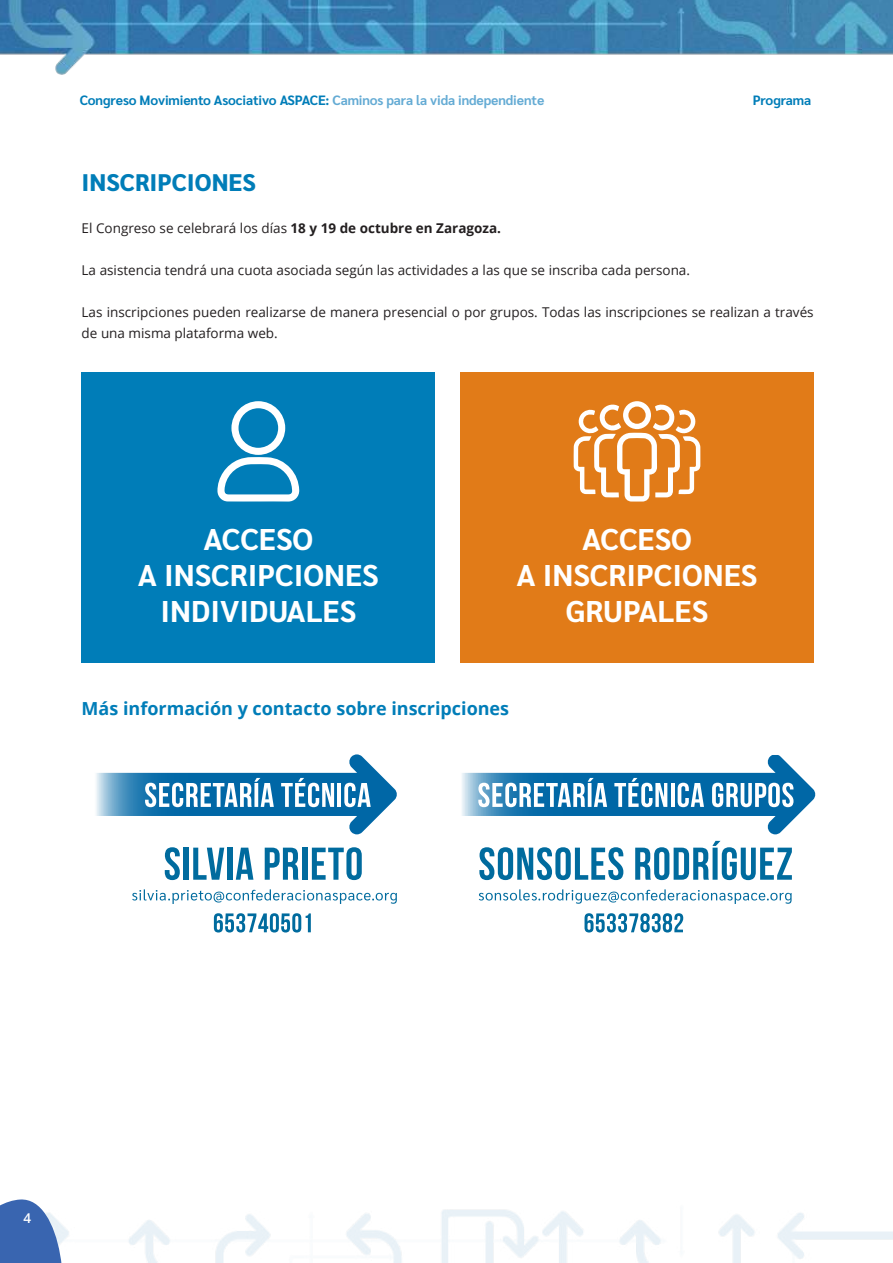
<style>
.page{position:relative;width:893px;height:1263px;background:#fff}
.page>*{position:absolute;margin:0;border:0;box-sizing:border-box;transform-origin:0 0}
.t1{font:700 30px/36px "Sarabun";color:#fff;text-align:center}
.t2{font:800 24px "Sarabun";color:#007db8}
.t3{font:700 18px "Open Sans";color:#007db8}
.t4{font:13.5px/21px "Open Sans";color:#231f20}
.t5{font:700 13.5px "Sarabun";letter-spacing:-.01em;color:#007db8}
.t6{font:600 13.5px "Open Sans";color:#fff}
.s1{color:#64abd4}
.s2{font-weight:700}
</style>
<div class="page">
<img style="left:128px;top:1209px;width:765px;height:54px">
<svg style="left:0;top:1199px;width:69px;height:64px"></svg>
<img style="left:0;top:0;width:893px;height:75px">
<div style="left:82px;top:373px;width:353px;height:290px;background:#007db8"></div>
<div style="left:460px;top:373px;width:354px;height:290px;background:#e17b18"></div>
<svg style="left:574px;top:401px;width:126px;height:101px"></svg>
<svg style="left:217px;top:401px;width:83px;height:101px"></svg>
<img style="left:96px;top:754px;width:301px;height:80px">
<svg style="left:145px;top:778px;width:129px;height:29px"></svg>
<svg style="left:281px;top:778px;width:53px;height:29px"></svg>
<hr style="left:337px;top:783px;width:4px;height:24px;background:#fff">
<svg style="left:344px;top:783px;width:27px;height:24px"></svg>
<svg style="left:165px;top:847px;width:15px;height:33px"></svg>
<div style="left:184px;top:848px;width:5px;height:32px;background:#006b9e"></div>
<svg style="left:193px;top:848px;width:31px;height:32px"></svg>
<div style="left:227px;top:848px;width:6px;height:32px;background:#006b9e"></div>
<svg style="left:236px;top:848px;width:17px;height:32px"></svg>
<svg style="left:265px;top:848px;width:34px;height:32px"></svg>
<div style="left:302px;top:848px;width:5px;height:32px;background:#006b9e"></div>
<svg style="left:312px;top:847px;width:50px;height:33px"></svg>
<svg style="left:132px;top:889px;width:265px;height:15px"></svg>
<svg style="left:214px;top:913px;width:97px;height:19px"></svg>
<img style="left:462px;top:755px;width:354px;height:79px">
<svg style="left:478px;top:778px;width:129px;height:29px"></svg>
<svg style="left:614px;top:778px;width:53px;height:29px"></svg>
<hr style="left:671px;top:783px;width:3px;height:24px;background:#fff">
<svg style="left:678px;top:783px;width:26px;height:24px"></svg>
<svg style="left:712px;top:783px;width:81px;height:24px"></svg>
<svg style="left:479px;top:847px;width:144px;height:33px"></svg>
<svg style="left:635px;top:841px;width:157px;height:39px"></svg>
<svg style="left:479px;top:889px;width:313px;height:15px"></svg>
<svg style="left:584px;top:913px;width:99px;height:19px"></svg>
<p class="t5" style="left:80px;top:93px;width:466px">Congreso Movimiento Asociativo ASPACE: <span class="s1">Caminos para la vida independiente</span></p>
<p class="t5" style="left:753px;top:93px;width:60px">Programa</p>
<h2 class="t2" style="left:82px;top:168px;width:176px">INSCRIPCIONES</h2>
<p class="t4" style="left:82px;top:217px;width:421px">El Congreso se celebrará los días <span class="s2">18 y 19 de octubre en Zaragoza.</span></p>
<p class="t4" style="left:82px;top:259px;width:610px">La asistencia tendrá una cuota asociada según las actividades a las que se inscriba cada persona.</p>
<p class="t4" style="left:82px;top:302px;width:733px">Las inscripciones pueden realizarse de manera presencial o por grupos. Todas las inscripciones se realizan a través de una misma plataforma web.</p>
<h1 class="t1" style="left:138px;top:521px;width:242px">ACCESO<br>A INSCRIPCIONES<br>INDIVIDUALES</h1>
<h1 class="t1" style="left:517px;top:521px;width:242px">ACCESO<br>A INSCRIPCIONES<br>GRUPALES</h1>
<h3 class="t3" style="left:82px;top:696px;width:429px">Más información y contacto sobre inscripciones</h3>
<p class="t6" style="left:24px;top:1209px;width:9px">4</p>
</div>
